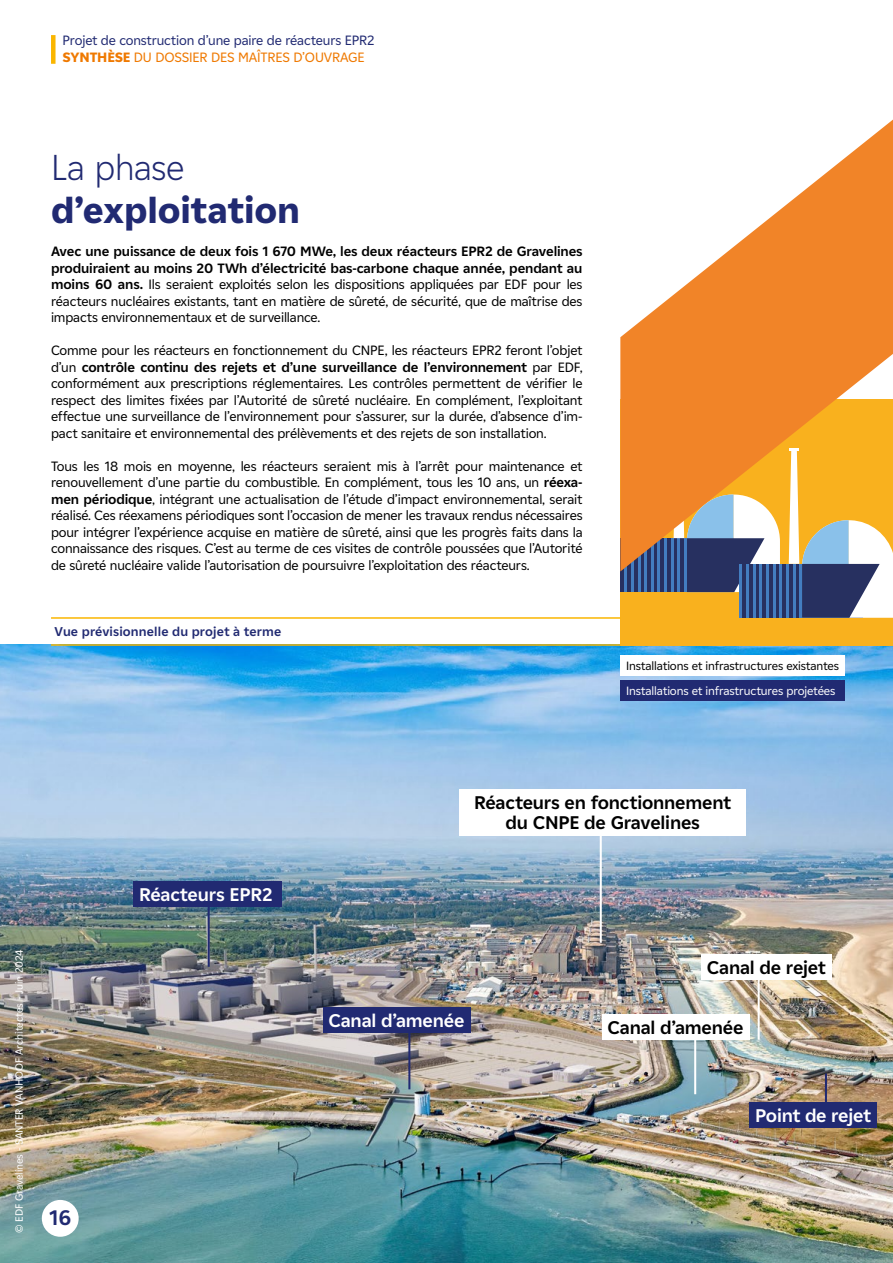
<style>
.page{position:relative;width:893px;height:1263px;background:#fff}
.page>*{position:absolute;margin:0;border:0;box-sizing:border-box;transform-origin:0 0}
.t1{font:800 36px "EDF2020";letter-spacing:-.005em;color:#212a72}
.t2{font:300 36px "EDF2020";letter-spacing:-.005em;color:#212a72}
.t3{font:700 21px "EDF2020";color:#212a72}
.t4{font:700 18.3px/19.5px "EDF2020";letter-spacing:-.01em;color:#000;text-align:center}
.t5{font:700 18.3px "EDF2020";letter-spacing:-.01em;color:#fff}
.t6{font:13.5px/16.5px "EDF2020";letter-spacing:-.01em;color:#000;text-align:justify}
.t7{font:13.5px/16.5px "EDF2020";letter-spacing:-.01em;color:#212a72}
.t8{font:700 12.75px "EDF2020";letter-spacing:.01em;color:#212a72}
.t9{font:12px "EDF2020";letter-spacing:-.01em;color:#000}
.t10{font:12px "EDF2020";letter-spacing:-.01em;color:#fff}
.t11{font:10.5px "EDF2020";letter-spacing:-.01em;color:#fff}
.s1{font-weight:800;color:#ef7900}
.s2{color:#ef7900}
.s3{font-weight:700}
</style>
<div class="page">
<img style="left:0;top:645px;width:893px;height:618px">
<div style="left:459px;top:789px;width:287px;height:47px;background:#fff"></div>
<div style="left:620px;top:655px;width:225px;height:21px;background:#fff"></div>
<div style="left:620px;top:680px;width:225px;height:21px;background:#212a72"></div>
<div style="left:602px;top:1014px;width:147px;height:26px;background:#fff"></div>
<div style="left:323px;top:1007px;width:147px;height:26px;background:#212a72"></div>
<div style="left:701px;top:954px;width:131px;height:25px;background:#fff"></div>
<div style="left:133px;top:881px;width:149px;height:25px;background:#212a72"></div>
<hr style="left:600px;top:836px;width:2px;height:107px;background:#fff">
<hr style="left:694px;top:1034px;width:2px;height:60px;background:#fff">
<hr style="left:408px;top:1029px;width:2px;height:60px;background:#212a72">
<hr style="left:825px;top:1073px;width:2px;height:42px;background:#212a72">
<hr style="left:208px;top:906px;width:2px;height:61px;background:#212a72">
<hr style="left:758px;top:979px;width:2px;height:61px;background:#fff">
<div style="left:620px;top:399px;width:273px;height:246px;background:#f9b11e"></div>
<div style="left:620px;top:538px;width:124px;height:54px;background:#273060"></div>
<hr style="left:671px;top:538px;width:3px;height:54px;background:#437dc0">
<hr style="left:664px;top:538px;width:3px;height:54px;background:#437dc0">
<hr style="left:658px;top:538px;width:2px;height:54px;background:#437dc0">
<hr style="left:651px;top:538px;width:3px;height:54px;background:#437dc0">
<hr style="left:644px;top:538px;width:3px;height:54px;background:#437dc0">
<hr style="left:638px;top:538px;width:2px;height:54px;background:#437dc0">
<hr style="left:631px;top:538px;width:3px;height:54px;background:#437dc0">
<hr style="left:624px;top:538px;width:3px;height:54px;background:#437dc0">
<svg style="left:677px;top:571px;width:62px;height:21px"></svg>
<div style="left:739px;top:564px;width:123px;height:54px;background:#273060"></div>
<hr style="left:786px;top:564px;width:3px;height:54px;background:#437dc0">
<hr style="left:779px;top:564px;width:3px;height:54px;background:#437dc0">
<hr style="left:773px;top:564px;width:2px;height:54px;background:#437dc0">
<hr style="left:766px;top:564px;width:3px;height:54px;background:#437dc0">
<hr style="left:759px;top:564px;width:3px;height:54px;background:#437dc0">
<hr style="left:753px;top:564px;width:2px;height:54px;background:#437dc0">
<hr style="left:746px;top:564px;width:3px;height:54px;background:#437dc0">
<hr style="left:739px;top:564px;width:3px;height:54px;background:#437dc0">
<svg style="left:793px;top:571px;width:100px;height:47px"></svg>
<svg style="left:620px;top:120px;width:273px;height:451px;fill:#f18428"></svg>
<hr style="left:51px;top:617px;width:569px;height:2px;background:#fab600">
<hr style="left:51px;top:644px;width:569px;height:2px;background:#fab600">
<div style="left:749px;top:1102px;width:128px;height:25px;background:#212a72"></div>
<div style="left:42px;top:1200px;width:37px;height:37px;background:#fff;border-radius:50%"></div>
<div style="left:51px;top:35px;width:5px;height:29px;background:#fab600"></div>
<p class="t7" style="left:63px;top:32px;width:313px">Projet de construction d’une paire de réacteurs EPR2<br><span class="s1">SYNTHÈSE</span> <span class="s2">DU DOSSIER DES MAÎTRES D’OUVRAGE</span></p>
<h1 class="t2" style="left:51px;top:142px;width:135px">La phase</h1>
<h1 class="t1" style="left:51px;top:184px;width:251px">d’exploitation</h1>
<p class="t6" style="left:51px;top:243px;width:533px"><span class="s3">Avec une puissance de deux fois 1 670 MWe, les deux réacteurs EPR2 de Gravelines produiraient au moins 20 TWh d’électricité bas-carbone chaque année, pendant au moins 60 ans.</span> Ils seraient exploités selon les dispositions appliquées par EDF pour les réacteurs nucléaires existants, tant en matière de sûreté, de sécurité, que de maîtrise des impacts environnementaux et de surveillance.</p>
<p class="t6" style="left:51px;top:342px;width:533px">Comme pour les réacteurs en fonctionnement du CNPE, les réacteurs EPR2 feront l’objet d’un <span class="s3">contrôle continu des rejets et d’une surveillance de l’environnement</span> par EDF, conformément aux prescriptions réglementaires. Les contrôles permettent de vérifier le respect des limites fixées par l’Autorité de sûreté nucléaire. En complément, l’exploitant effectue une surveillance de l’environnement pour s’assurer, sur la durée, d’absence d’im&shy;pact sanitaire et environnemental des prélèvements et des rejets de son installation.</p>
<p class="t6" style="left:51px;top:457px;width:533px">Tous les 18 mois en moyenne, les réacteurs seraient mis à l’arrêt pour maintenance et renouvellement d’une partie du combustible. En complément, tous les 10 ans, un <span class="s3">réexa&shy;men périodique</span>, intégrant une actualisation de l’étude d’impact environnemental, serait réalisé. Ces réexamens périodiques sont l’occasion de mener les travaux rendus nécessaires pour intégrer l’expérience acquise en matière de sûreté, ainsi que les progrès faits dans la connaissance des risques. C’est au terme de ces visites de contrôle poussées que l’Autorité de sûreté nucléaire valide l’autorisation de poursuivre l’exploitation des réacteurs.</p>
<p class="t8" style="left:55px;top:622px;width:228px">Vue prévisionnelle du projet à terme</p>
<p class="t9" style="left:626px;top:657px;width:214px">Installations et infrastructures existantes</p>
<p class="t10" style="left:626px;top:682px;width:211px">Installations et infrastructures projetées</p>
<p class="t11" style="left:12px;top:1233px;width:285px;rotate:-90deg">© EDF Gravelines - SANTER VANHOOF Architectes - Juin 2024</p>
<h2 class="t3" style="left:49px;top:1202px;width:24px">16</h2>
<h3 class="t5" style="left:139px;top:881px;width:135px">Réacteurs EPR2</h3>
<h3 class="t4" style="left:474px;top:792px;width:259px">Réacteurs en fonctionnement du CNPE de Gravelines</h3>
<h3 class="t5" style="left:329px;top:1008px;width:137px">Canal d’amenée</h3>
<h3 class="t4" style="left:707px;top:957px;width:121px">Canal de rejet</h3>
<h3 class="t4" style="left:607px;top:1017px;width:137px">Canal d’amenée</h3>
<h3 class="t5" style="left:755px;top:1102px;width:118px">Point de rejet</h3>
</div>
